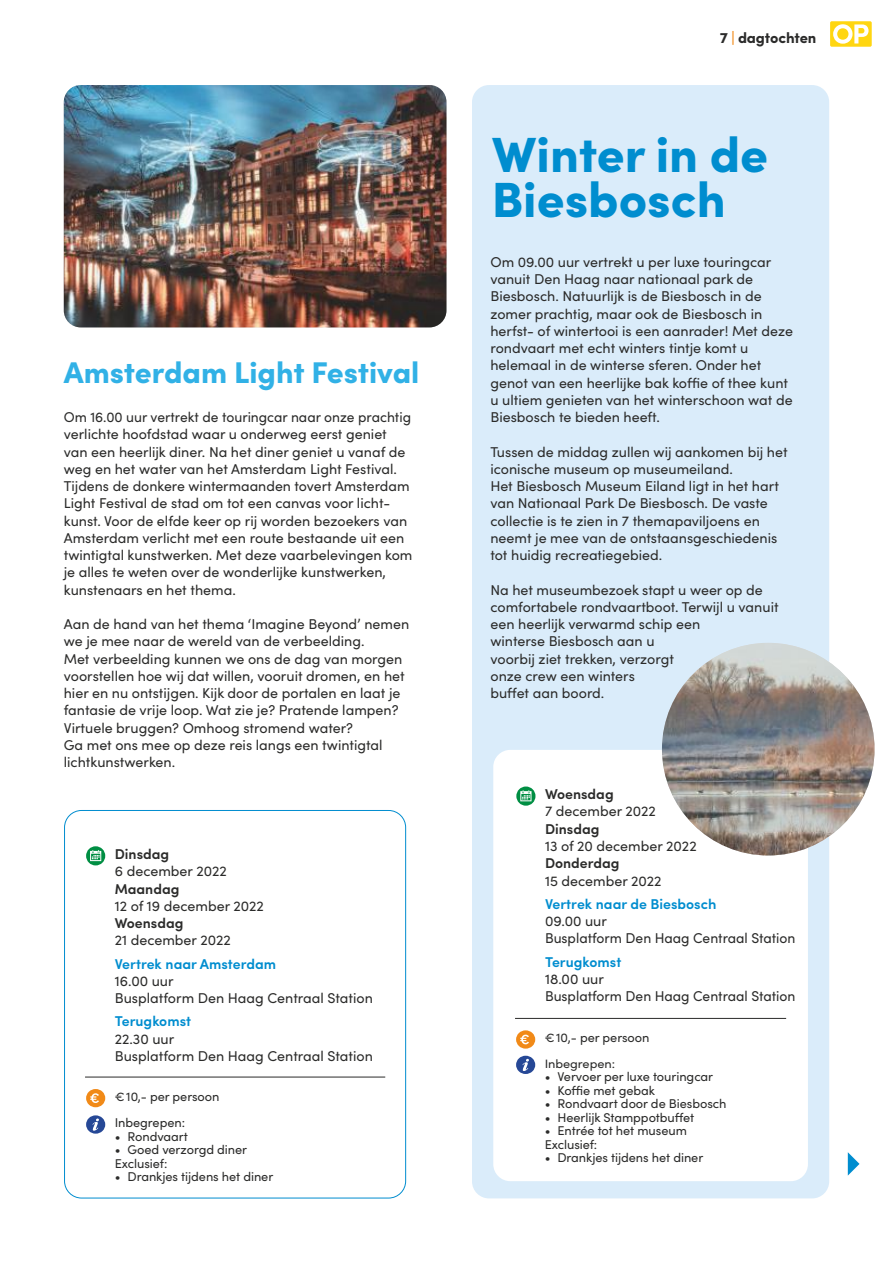
<style>
.page{position:relative;width:893px;height:1263px;background:#fff}
.page>*{position:absolute;margin:0;border:0;box-sizing:border-box;transform-origin:0 0}
.t1{font:900 49.5px/45px "Sofia Pro";color:#008dcf}
.t2{font:900 30px "Sofia Pro";color:#31b1e6}
.t3{font:700 15px "Sofia Pro";letter-spacing:-.01em;color:#2b2b2a}
.t4{font:14.25px/17.2px "Sofia Pro";color:#2b2b2a}
.t5{font:600 14.25px "Sofia Pro";color:#008dcf}
.t6{font:600 14.25px "Sofia Pro";color:#2b2b2a}
.t7{font:12.75px/13.5px "Sofia Pro";letter-spacing:-.005em;color:#2b2b2a}
.t8{font:12.15px "Sofia Pro";letter-spacing:-.005em;color:#2b2b2a;scale:1.05 1}
.s1{color:#f18a18}
</style>
<div class="page">
<div style="left:472px;top:85px;width:357px;height:1113px;background:#daecfa;border-radius:17px"></div>
<div style="left:830px;top:21px;width:42px;height:26px;background:#ffd611;border-radius:2px"></div>
<svg style="left:833px;top:24px;width:35px;height:20px"></svg>
<img style="left:64px;top:85px;width:382px;height:242px">
<div style="left:64px;top:810px;width:342px;height:388px;border:1px solid #008dcf;border-radius:17px"></div>
<div style="left:493px;top:750px;width:315px;height:431px;background:#fff;border-radius:17px"></div>
<svg style="left:86px;top:846px;width:19px;height:19px"></svg>
<hr style="left:515px;top:1018px;width:271px;height:1px;background:#2b2b2a">
<svg style="left:516px;top:1030px;width:19px;height:18px"></svg>
<svg style="left:516px;top:1056px;width:19px;height:18px"></svg>
<svg style="left:516px;top:786px;width:19px;height:20px"></svg>
<img style="left:662px;top:643px;width:212px;height:212px;border-radius:106px">
<hr style="left:85px;top:1077px;width:300px;height:1px;background:#2b2b2a">
<svg style="left:86px;top:1089px;width:19px;height:18px"></svg>
<svg style="left:86px;top:1115px;width:19px;height:19px"></svg>
<svg style="left:848px;top:1152px;width:11px;height:23px"></svg>
<p class="t3" style="left:720px;top:26px;width:98px">7 <span class="s1">|</span> dagtochten</p>
<h2 class="t2" style="left:64px;top:349px;width:357px">Amsterdam Light Festival</h2>
<p class="t4" style="left:64px;top:408px;width:350px">Om 16.00 uur vertrekt de touringcar naar onze prachtig verlichte hoofdstad waar u onderweg eerst geniet van een heerlijk diner. Na het diner geniet u vanaf de weg en het water van het Amsterdam Light Festival.<br>Tijdens de donkere wintermaanden tovert Amsterdam Light Festival de stad om tot een canvas voor licht&shy;kunst. Voor de elfde keer op rij worden bezoekers van Amsterdam verlicht met een route bestaande uit een twintigtal kunstwerken. Met deze vaarbelevingen kom je alles te weten over de wonderlijke kunstwerken, kunstenaars en het thema.</p>
<p class="t4" style="left:64px;top:615px;width:347px">Aan de hand van het thema ‘Imagine Beyond’ nemen we je mee naar de wereld van de verbeelding.<br>Met verbeelding kunnen we ons de dag van morgen voorstellen hoe wij dat willen, vooruit dromen, en het hier en nu ontstijgen. Kijk door de portalen en laat je fantasie de vrije loop. Wat zie je? Pratende lampen?<br>Virtuele bruggen? Omhoog stromend water?<br>Ga met ons mee op deze reis langs een twintigtal lichtkunstwerken.</p>
<h1 class="t1" style="left:492px;top:128px;width:278px">Winter in de<br>Biesbosch</h1>
<p class="t4" style="left:490px;top:252px;width:304px">Om 09.00 uur vertrekt u per luxe touringcar vanuit Den Haag naar nationaal park de Biesbosch. Natuurlijk is de Biesbosch in de zomer prachtig, maar ook de Biesbosch in herfst- of wintertooi is een aanrader! Met deze rondvaart met echt winters tintje komt u helemaal in de winterse sferen. Onder het genot van een heerlijke bak koffie of thee kunt u ultiem genieten van het winterschoon wat de Biesbosch te bieden heeft.</p>
<p class="t4" style="left:490px;top:442px;width:299px">Tussen de middag zullen wij aankomen bij het iconische museum op museumeiland.<br>Het -Biesbosch Museum Eiland ligt in het hart van Nationaal Park De Biesbosch. De vaste collectie is te zien in 7 themapaviljoens en neemt je mee van de ontstaansgeschiedenis tot huidig recreatiegebied.</p>
<p class="t4" style="left:490px;top:580px;width:290px">Na het museumbezoek stapt u weer op de comfortabele rondvaartboot. Terwijl u vanuit een heerlijk verwarmd schip een<br>winterse Biesbosch aan u<br>voorbij ziet trekken, verzorgt<br>onze crew een winters<br>buffet aan boord.</p>
<p class="t6" style="left:545px;top:783px;width:70px">Woensdag</p>
<p class="t4" style="left:545px;top:802px;width:112px">7 december 2022</p>
<p class="t6" style="left:545px;top:818px;width:56px">Dinsdag</p>
<p class="t4" style="left:545px;top:837px;width:153px">13 of 20 december 2022</p>
<p class="t6" style="left:545px;top:852px;width:76px">Donderdag</p>
<p class="t4" style="left:545px;top:871px;width:118px">15 december 2022</p>
<p class="t5" style="left:545px;top:893px;width:173px">Vertrek naar de Biesbosch</p>
<p class="t4" style="left:545px;top:912px;width:252px">09.00 uur<br>Busplatform Den Haag Centraal Station</p>
<p class="t5" style="left:545px;top:951px;width:78px">Terugkomst</p>
<p class="t4" style="left:545px;top:969px;width:252px">18.00 uur<br>Busplatform Den Haag Centraal Station</p>
<p class="t6" style="left:115px;top:843px;width:56px">Dinsdag</p>
<p class="t4" style="left:115px;top:862px;width:114px">6 december 2022</p>
<p class="t6" style="left:115px;top:878px;width:66px">Maandag</p>
<p class="t4" style="left:115px;top:896px;width:151px">12 of 19 december 2022</p>
<p class="t6" style="left:115px;top:912px;width:70px">Woensdag</p>
<p class="t4" style="left:115px;top:931px;width:118px">21 december 2022</p>
<p class="t5" style="left:115px;top:953px;width:163px">Vertrek naar Amsterdam</p>
<p class="t4" style="left:115px;top:971px;width:260px">16.00 uur<br>Busplatform Den Haag Centraal Station</p>
<p class="t5" style="left:115px;top:1010px;width:78px">Terugkomst</p>
<p class="t4" style="left:115px;top:1029px;width:260px">22.30 uur<br>Busplatform Den Haag Centraal Station</p>
<p class="t7" style="left:545px;top:1030px;width:106px">€10,- per persoon</p>
<p class="t8" style="left:545px;top:1055px;width:68px">Inbegrepen:</p>
<p class="t7" style="left:545px;top:1069px;width:170px">• Vervoer per luxe touringcar</p>
<p class="t7" style="left:545px;top:1083px;width:112px">• Koffie met gebak</p>
<p class="t7" style="left:545px;top:1096px;width:183px">• Rondvaart door de Biesbosch</p>
<p class="t7" style="left:545px;top:1110px;width:151px">• Heerlijk Stamppotbuffet</p>
<p class="t7" style="left:545px;top:1123px;width:144px">• Entrée tot het museum<br>Exclusief:</p>
<p class="t7" style="left:545px;top:1150px;width:160px">• Drankjes tijdens het diner</p>
<p class="t7" style="left:115px;top:1082px;width:106px;line-height:26.4px">€10,- per persoon<br>Inbegrepen:</p>
<p class="t7" style="left:115px;top:1129px;width:75px">• Rondvaart</p>
<p class="t7" style="left:115px;top:1142px;width:134px">• Goed verzorgd diner<br>Exclusief:</p>
<p class="t7" style="left:115px;top:1169px;width:160px">• Drankjes tijdens het diner</p>
</div>
